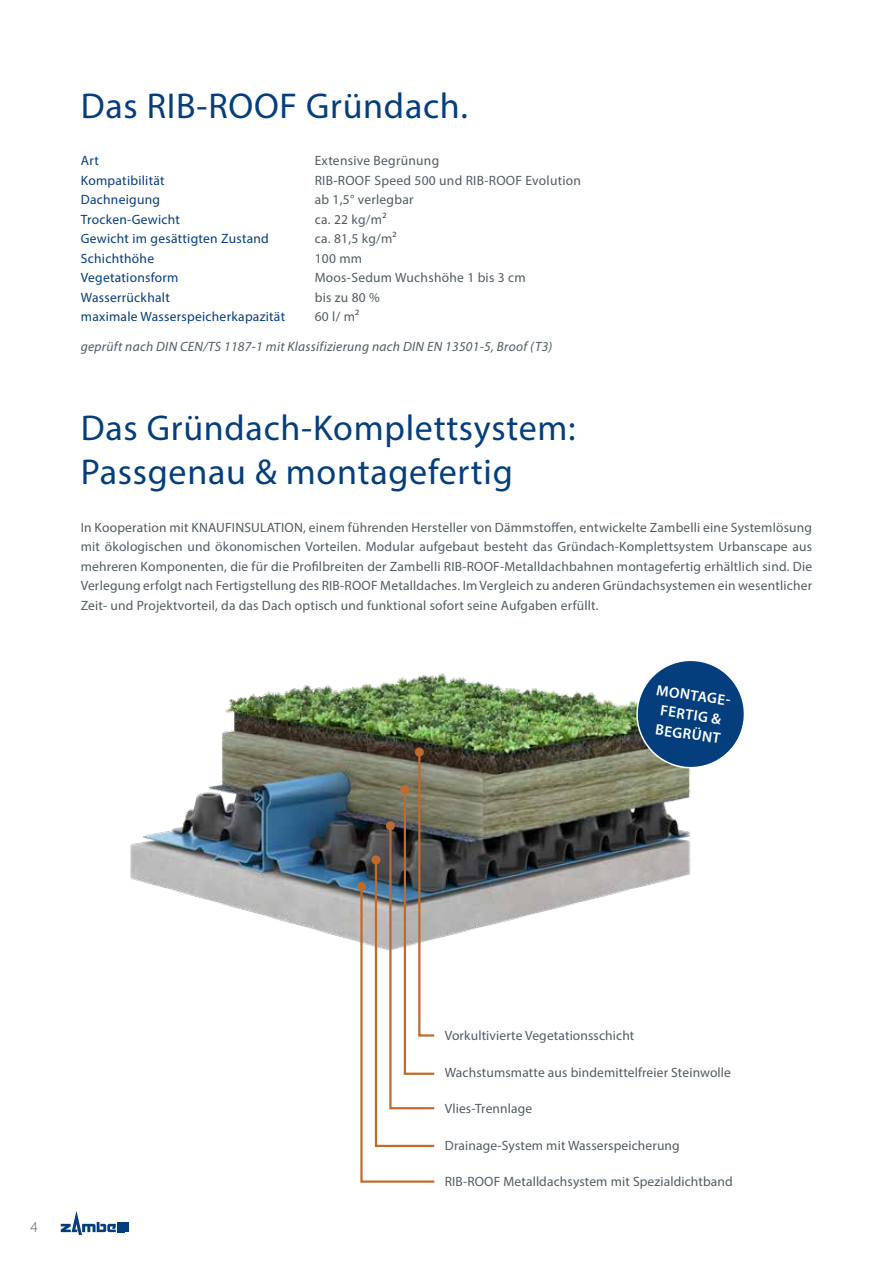
<style>
.page{position:relative;width:893px;height:1263px;background:#fff}
.page>*{position:absolute;margin:0;border:0;box-sizing:border-box;transform-origin:0 0}
.t1{font:36px/43.5px "Myriad Pro";letter-spacing:.02em;color:#053e7c}
.t2{font:600 15px/19.5px "Myriad Pro";color:#fff;text-align:center}
.t3{font:300 15px "Myriad Pro";color:#515c62}
.t4{font:13.5px/19.5px "Myriad Pro";letter-spacing:.01em;color:#515c62;text-align:justify}
.t5{font:13.5px "Myriad Pro";letter-spacing:.02em;color:#053e7c}
.t6{font:italic 13.5px "Myriad Pro";letter-spacing:.02em;color:#515c62}
</style>
<div class="page">
<img style="left:130px;top:673px;width:561px;height:270px">
<div style="left:415px;top:748px;width:9px;height:9px;background:#be6b2f;border-radius:50%"></div>
<svg style="left:359px;top:750px;width:77px;height:433px"></svg>
<div style="left:357px;top:882px;width:9px;height:9px;background:#be6b2f;border-radius:50%"></div>
<svg style="left:632px;top:661px;width:112px;height:110px"></svg>
<svg style="left:61px;top:1211px;width:68px;height:24px"></svg>
<h1 class="t1" style="left:81px;top:84px;width:389px">Das RIB-ROOF Gründach.</h1>
<p class="t5" style="left:81px;top:152px;width:19px">Art</p>
<p class="t4" style="left:315px;top:151px;width:126px">Extensive Begrünung</p>
<p class="t5" style="left:81px;top:172px;width:85px">Kompatibilität</p>
<p class="t4" style="left:315px;top:170px;width:268px">RIB-ROOF Speed 500 und RIB-ROOF Evolution</p>
<p class="t5" style="left:81px;top:191px;width:81px">Dachneigung</p>
<p class="t4" style="left:315px;top:190px;width:100px">ab 1,5° verlegbar</p>
<p class="t5" style="left:81px;top:211px;width:101px">Trocken-Gewicht</p>
<p class="t4" style="left:315px;top:209px;width:73px">ca. 22 kg/m²</p>
<p class="t5" style="left:81px;top:230px;width:190px">Gewicht im gesättigten Zustand</p>
<p class="t4" style="left:315px;top:229px;width:84px">ca. 81,5 kg/m²</p>
<p class="t5" style="left:81px;top:250px;width:75px">Schichthöhe</p>
<p class="t4" style="left:315px;top:248px;width:49px">100 mm</p>
<p class="t5" style="left:81px;top:269px;width:99px">Vegetationsform</p>
<p class="t4" style="left:315px;top:268px;width:212px">Moos-Sedum Wuchshöhe 1 bis 3 cm</p>
<p class="t5" style="left:81px;top:289px;width:91px">Wasserrückhalt</p>
<p class="t4" style="left:315px;top:287px;width:67px">bis zu 80 %</p>
<p class="t5" style="left:81px;top:308px;width:206px">maximale Wasserspeicherkapazität</p>
<p class="t4" style="left:315px;top:307px;width:46px">60 l/ m²</p>
<p class="t6" style="left:81px;top:338px;width:473px">geprüft nach DIN CEN/TS 1187-1 mit Klassifizierung nach DIN EN 13501-5, Broof (T3)</p>
<h1 class="t1" style="left:81px;top:406px;width:496px">Das Gründach-Komplettsystem:<br>Passgenau &amp; montagefertig</h1>
<p class="t4" style="left:81px;top:517px;width:733px">In Kooperation mit KNAUFINSULATION, einem führenden Hersteller von Dämmstoffen, entwickelte Zambelli eine Systemlösung mit ökologischen und ökonomischen Vorteilen. Modular aufgebaut besteht das Gründach-Komplettsystem Urbanscape aus mehreren Komponenten, die für die Profilbreiten der Zambelli RIB-ROOF-Metalldachbahnen montagefertig erhältlich sind. Die Verlegung erfolgt nach Fertigstellung des RIB-ROOF Metalldaches. Im Vergleich zu anderen Gründachsystemen ein wesentlicher Zeit- und Projektvorteil, da das Dach optisch und funktional sofort seine Aufgaben erfüllt.</p>
<p class="t2" style="left:658px;top:680px;width:79px;rotate:8deg">MONTAGE-<br>FERTIG &amp;<br>BEGRÜNT</p>
<p class="t3" style="left:31px;top:1218px;width:9px">4</p>
<p class="t4" style="left:445px;top:1026px;width:191px">Vorkultivierte Vegetationsschicht</p>
<p class="t4" style="left:445px;top:1062px;width:288px">Wachstumsmatte aus bindemittelfreier Steinwolle</p>
<p class="t4" style="left:445px;top:1099px;width:89px">Vlies-Trennlage</p>
<p class="t4" style="left:445px;top:1135px;width:236px">Drainage-System mit Wasserspeicherung</p>
<p class="t4" style="left:445px;top:1172px;width:289px">RIB-ROOF Metalldachsystem mit Spezialdichtband</p>
</div>
